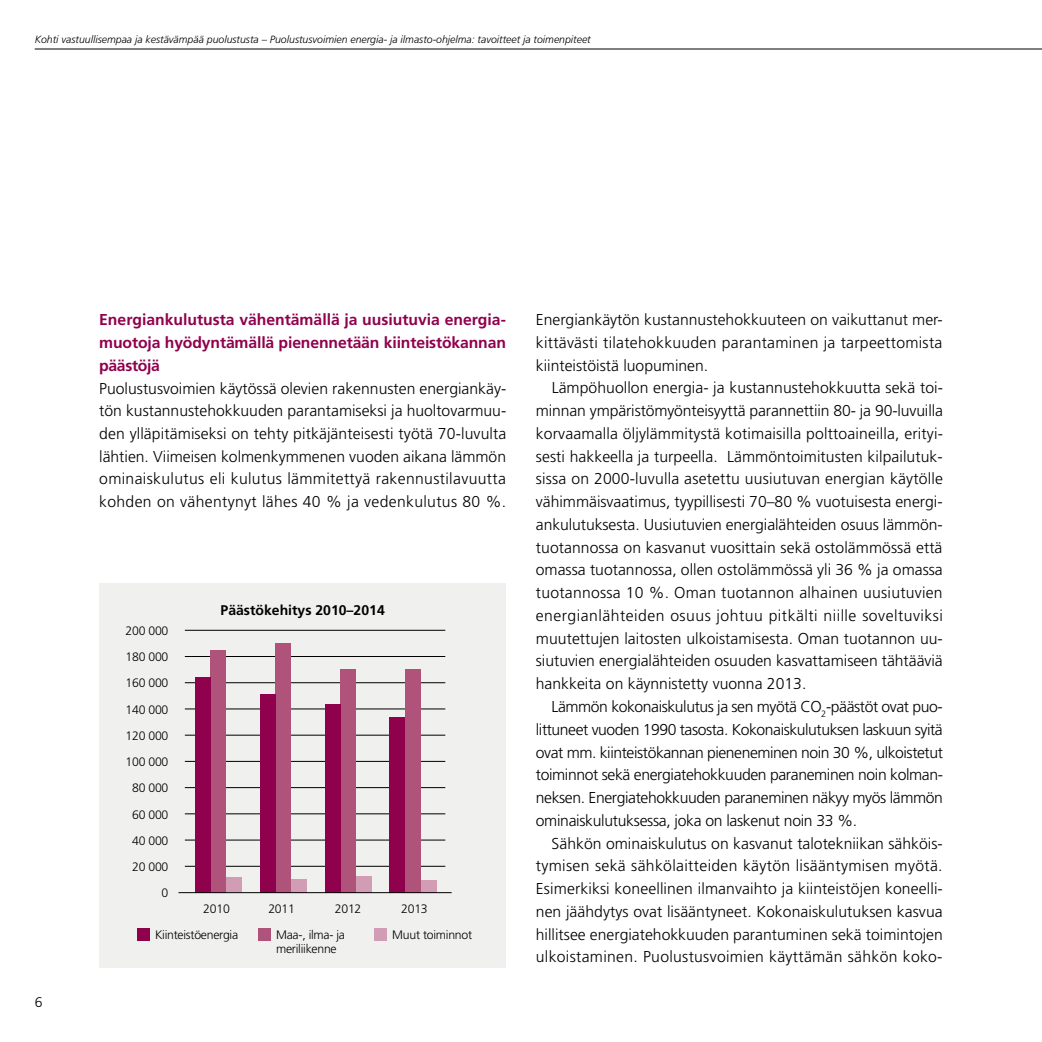
<style>
.page{position:relative;width:1042px;height:1042px;background:#fff}
.page>*{position:absolute;margin:0;border:0;box-sizing:border-box;transform-origin:0 0}
.t1{font:300 15.75px/22.8px "Frutiger LT Pro";color:#000;text-align:justify}
.t2{font:700 15.75px/22.8px "Frutiger LT Pro";letter-spacing:-.01em;color:#8f004d;text-align:justify}
.t3{font:700 14px "Frutiger LT Pro";color:#000}
.t4{font:300 14px "Frutiger LT Pro";color:#000}
.t5{font:300 12.25px/26.2px "Frutiger LT Pro";letter-spacing:-.02em;color:#000;text-align:right}
.t6{font:italic 300 10.5px "Frutiger LT Pro";color:#000}
</style>
<div class="page">
<hr style="left:35px;top:49px;width:1007px;height:1px;background:#000">
<div style="left:99px;top:583px;width:407px;height:384px;background:#f0f0ef"></div>
<hr style="left:185px;top:866px;width:260px;height:1px;background:#000">
<hr style="left:185px;top:840px;width:260px;height:1px;background:#000">
<hr style="left:185px;top:813px;width:260px;height:1px;background:#000">
<hr style="left:185px;top:787px;width:260px;height:1px;background:#000">
<hr style="left:185px;top:761px;width:260px;height:1px;background:#000">
<hr style="left:185px;top:735px;width:260px;height:1px;background:#000">
<hr style="left:185px;top:708px;width:260px;height:1px;background:#000">
<hr style="left:185px;top:682px;width:260px;height:1px;background:#000">
<hr style="left:185px;top:656px;width:260px;height:1px;background:#000">
<hr style="left:185px;top:630px;width:260px;height:1px;background:#000">
<div style="left:226px;top:877px;width:15px;height:15px;background:#d19cb4"></div>
<div style="left:291px;top:879px;width:15px;height:13px;background:#d19cb4"></div>
<div style="left:356px;top:876px;width:15px;height:16px;background:#d19cb4"></div>
<div style="left:421px;top:880px;width:15px;height:12px;background:#d19cb4"></div>
<div style="left:210px;top:650px;width:16px;height:242px;background:#af537b"></div>
<div style="left:275px;top:643px;width:16px;height:249px;background:#af537b"></div>
<div style="left:340px;top:669px;width:16px;height:223px;background:#af537b"></div>
<div style="left:405px;top:669px;width:16px;height:223px;background:#af537b"></div>
<div style="left:195px;top:676px;width:15px;height:216px;background:#8f004d"></div>
<div style="left:260px;top:694px;width:15px;height:198px;background:#8f004d"></div>
<div style="left:325px;top:704px;width:15px;height:188px;background:#8f004d"></div>
<div style="left:390px;top:716px;width:15px;height:176px;background:#8f004d"></div>
<hr style="left:178px;top:892px;width:274px;height:1px;background:#000">
<div style="left:137px;top:928px;width:12px;height:12px;background:#8f004d"></div>
<div style="left:258px;top:928px;width:12px;height:12px;background:#af537b"></div>
<div style="left:374px;top:928px;width:12px;height:12px;background:#d19cb4"></div>
<p class="t6" style="left:35px;top:33px;width:557px">Kohti vastuullisempaa ja kestävämpää puolustusta – Puolustusvoimien energia- ja ilmasto-ohjelma: tavoitteet ja toimenpiteet</p>
<p class="t4" style="left:35px;top:994px;width:9px">6</p>
<p class="t2" style="left:99px;top:308px;width:408px">Energiankulutusta vähentämällä ja uusiutuvia energia&shy;muotoja hyödyntämällä pienennetään kiinteistökannan päästöjä</p>
<p class="t1" style="left:99px;top:377px;width:409px">Puolustusvoimien käytössä olevien rakennusten energiankäy&shy;tön kustannustehokkuuden parantamiseksi ja huoltovarmuu&shy;den ylläpitämiseksi on tehty pitkäjänteisesti työtä 70-luvulta lähtien. Viimeisen kolmenkymmenen vuoden aikana lämmön ominaiskulutus eli kulutus lämmitettyä rakennustilavuutta kohden on vähentynyt lähes 40 % ja vedenkulutus 80 %.</p>
<p class="t5" style="left:126px;top:617px;width:44px">200 000<br>180 000<br>160 000<br>140 000<br>120 000<br>100 000<br>80 000<br>60 000<br>40 000<br>20 000<br>0</p>
<p class="t3" style="left:221px;top:602px;width:166px">Päästökehitys 2010–2014</p>
<p class="t5" style="left:203px;top:896px;width:28px">2010</p>
<p class="t5" style="left:268px;top:896px;width:28px">2011</p>
<p class="t5" style="left:335px;top:896px;width:28px">2012</p>
<p class="t5" style="left:401px;top:896px;width:28px">2013</p>
<p class="t5" style="left:155px;top:921px;width:85px">Kiinteistöenergia</p>
<p class="t5" style="left:276px;top:927px;width:70px;line-height:14.3px;text-align:left">Maa-, ilma- ja meriliikenne</p>
<p class="t5" style="left:392px;top:921px;width:81px">Muut toiminnot</p>
<p class="t1" style="left:536px;top:308px;width:408px">Energiankäytön kustannustehokkuuteen on vaikuttanut mer&shy;kittävästi tilatehokkuuden parantaminen ja tarpeettomista kiinteistöistä luopuminen.</p>
<p class="t1" style="left:536px;top:377px;width:408px;text-indent:16px">Lämpöhuollon energia- ja kustannustehokkuutta sekä toi&shy;minnan ympäristömyönteisyyttä parannettiin 80- ja 90-luvuilla korvaamalla öljylämmitystä kotimaisilla polttoaineilla, erityi&shy;sesti hakkeella ja turpeella. Lämmöntoimitusten kilpailutuk&shy;sissa on 2000-luvulla asetettu uusiutuvan energian käytölle vähimmäisvaatimus, tyypillisesti 70–80 % vuotuisesta energi&shy;ankulutuksesta. Uusiutuvien energialähteiden osuus lämmön&shy;tuotannossa on kasvanut vuosittain sekä ostolämmössä että omassa tuotannossa, ollen ostolämmössä yli 36 % ja omassa tuotannossa 10 %. Oman tuotannon alhainen uusiutuvien energianlähteiden osuus johtuu pitkälti niille soveltuviksi muutettujen laitosten ulkoistamisesta. Oman tuotannon uu&shy;siutuvien energialähteiden osuuden kasvattamiseen tähtääviä hankkeita on käynnistetty vuonna 2013.</p>
<p class="t1" style="left:536px;top:695px;width:409px;text-indent:16px">Lämmön kokonaiskulutus ja sen myötä CO<sub>2</sub>-päästöt ovat puo&shy;littuneet vuoden 1990 tasosta. Kokonaiskulutuksen laskuun syitä ovat mm. kiinteistökannan pieneneminen noin 30 %, ulkoistetut toiminnot sekä energiatehokkuuden paraneminen noin kolman&shy;neksen. Energiatehokkuuden paraneminen näkyy myös lämmön ominaiskulutuksessa, joka on laskenut noin 33 %.</p>
<p class="t1" style="left:536px;top:832px;width:408px;text-indent:16px">Sähkön ominaiskulutus on kasvanut talotekniikan sähköis&shy;tymisen sekä sähkölaitteiden käytön lisääntymisen myötä.<br>Esimerkiksi koneellinen ilmanvaihto ja kiinteistöjen koneelli&shy;nen jäähdytys ovat lisääntyneet. Kokonaiskulutuksen kasvua hillitsee energiatehokkuuden parantuminen sekä toimintojen ulkoistaminen. Puolustusvoimien käyttämän sähkön koko-</p>
</div>
